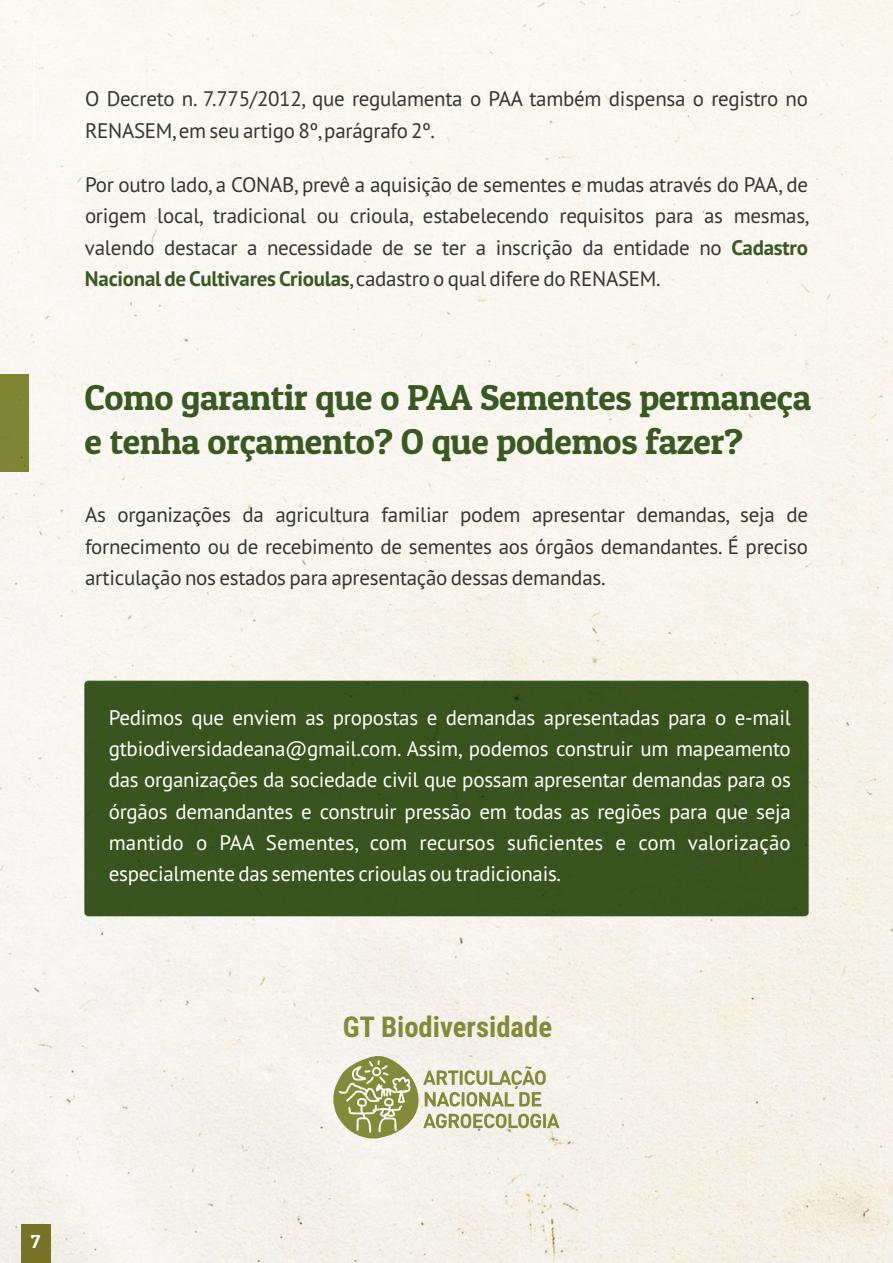
<style>
.page{position:relative;width:893px;height:1263px;background:#fff}
.page>*{position:absolute;margin:0;border:0;box-sizing:border-box;transform-origin:0 0}
.t1{font:36px/44px "Patua One";letter-spacing:-.01em;color:#3a5822}
.t2{font:700 28.65px "Roboto Condensed";color:#838a39}
.t3{font:21px/31.2px "PT Sans";letter-spacing:-.015em;color:#373435;text-align:justify}
.t4{font:21px/31.2px "PT Sans";letter-spacing:-.015em;color:#fefefe;text-align:justify}
.t5{font:18.9px "Patua One";color:#fefefe}
.s1{font-weight:700;color:#3a5822}
</style>
<div class="page">
<img style="left:0;top:0;width:893px;height:1263px">
<svg style="left:333px;top:1056px;width:227px;height:82px;background:#cacba8"></svg>
<div style="left:0;top:374px;width:29px;height:98px;background:#838a39"></div>
<div style="left:21px;top:1224px;width:30px;height:39px;background:#777327"></div>
<p class="t3" style="left:85px;top:85px;width:724px">O Decreto n. 7.775/2012, que regulamenta o PAA também dispensa o registro no<br>RENASEM,em seu artigo 8º,parágrafo 2º.</p>
<p class="t3" style="left:85px;top:171px;width:726px">Por outro lado, a CONAB, prevê a aquisição de sementes e mudas através do PAA, de origem local, tradicional ou crioula, estabelecendo requisitos para as mesmas, valendo destacar a necessidade de se ter a inscrição da entidade no <span class="s1">Cadastro Nacional de Cultivares Crioulas</span>,cadastro o qual difere do RENASEM.</p>
<h1 class="t1" style="left:85px;top:375px;width:728px">Como garantir que o PAA Sementes permaneça e tenha orçamento? O que podemos fazer?</h1>
<p class="t3" style="left:85px;top:501px;width:724px">As organizações da agricultura familiar podem apresentar demandas, seja de fornecimento ou de recebimento de sementes aos órgãos demandantes. É preciso articulação nos estados para apresentação dessas demandas.</p>
<p class="t4" style="left:109px;top:704px;width:684px">Pedimos que enviem as propostas e demandas apresentadas para o e-mail gtbiodiversidadeana@gmail.com. Assim, podemos construir um mapeamento das organizações da sociedade civil que possam apresentar demandas para os órgãos demandantes e construir pressão em todas as regiões para que seja mantido o PAA Sementes, com recursos suficientes e com valorização especialmente das sementes crioulas ou tradicionais.</p>
<h2 class="t2" style="left:343px;top:1015px;width:211px">GT Biodiversidade</h2>
<p class="t5" style="left:31px;top:1230px;width:11px">7</p>
</div>
